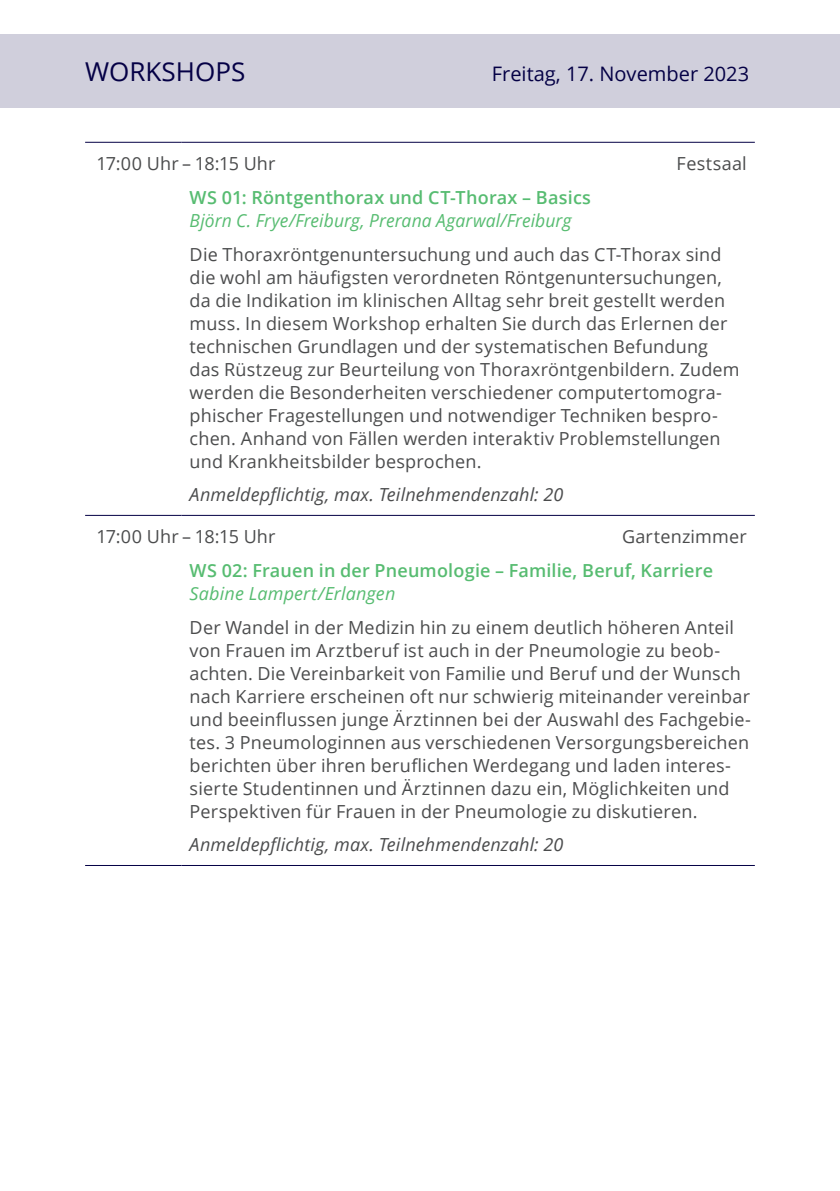
<style>
.page{position:relative;width:840px;height:1191px;background:#fff}
.page>*{position:absolute;margin:0;border:0;box-sizing:border-box;transform-origin:0 0}
.t1{font:26px "Open Sans";color:#040045}
.t2{font:20px "Open Sans";color:#040045}
.t3{font:18px/23px "Open Sans";letter-spacing:.01em;color:#4b4c4d}
.t4{font:600 18px "Open Sans";letter-spacing:.01em;color:#57bc71}
.t5{font:italic 18px "Open Sans";letter-spacing:.01em;color:#4b4c4d}
.t6{font:italic 18px "Open Sans";letter-spacing:.005em;color:#57bc71}
</style>
<div class="page">
<div style="left:0;top:34px;width:839px;height:74px;background:#d0cfdc"></div>
<hr style="left:85px;top:142px;width:96px;height:1px;background:#040045">
<hr style="left:181px;top:142px;width:239px;height:1px;background:#040045">
<hr style="left:420px;top:142px;width:334px;height:1px;background:#040045">
<hr style="left:420px;top:515px;width:334px;height:1px;background:#040045">
<hr style="left:85px;top:515px;width:96px;height:1px;background:#040045">
<hr style="left:181px;top:515px;width:239px;height:1px;background:#040045">
<hr style="left:85px;top:865px;width:96px;height:1px;background:#040045">
<hr style="left:181px;top:865px;width:239px;height:1px;background:#040045">
<hr style="left:420px;top:865px;width:334px;height:1px;background:#040045">
<h1 class="t1" style="left:85px;top:54px;width:162px">WORKSHOPS</h1>
<p class="t2" style="left:491px;top:60px;width:258px">Freitag, 17. November 2023</p>
<p class="t3" style="left:96px;top:152px;width:180px">17:00 Uhr – 18:15 Uhr</p>
<p class="t3" style="left:676px;top:152px;width:72px">Festsaal</p>
<p class="t4" style="left:189px;top:185px;width:402px">WS 01: Röntgenthorax und CT-Thorax – Basics</p>
<p class="t6" style="left:189px;top:208px;width:383px">Björn C. Frye/Freiburg, Prerana Agarwal/Freiburg</p>
<p class="t3" style="left:189px;top:242px;width:551px">Die Thoraxröntgenuntersuchung und auch das CT-Thorax sind die wohl am häufigsten verordneten Röntgenuntersuchungen, da die Indikation im klinischen Alltag sehr breit gestellt werden muss. In diesem Workshop erhalten Sie durch das Erlernen der technischen Grundlagen und der systematischen Befundung das Rüstzeug zur Beurteilung von Thoraxröntgenbildern. Zudem werden die Besonderheiten verschiedener computertomogra&shy;phischer Fragestellungen und notwendiger Techniken bespro&shy;chen. Anhand von Fällen werden interaktiv Problemstellungen und Krankheitsbilder besprochen.</p>
<p class="t5" style="left:189px;top:482px;width:375px">Anmeldepflichtig, max. Teilnehmendenzahl: 20</p>
<p class="t3" style="left:96px;top:525px;width:180px">17:00 Uhr – 18:15 Uhr</p>
<p class="t3" style="left:621px;top:525px;width:126px">Gartenzimmer</p>
<p class="t4" style="left:189px;top:558px;width:524px">WS 02: Frauen in der Pneumologie – Familie, Beruf, Karriere</p>
<p class="t6" style="left:189px;top:581px;width:207px">Sabine Lampert/Erlangen</p>
<p class="t3" style="left:189px;top:615px;width:562px">Der Wandel in der Medizin hin zu einem deutlich höheren Anteil von Frauen im Arztberuf ist auch in der Pneumologie zu beob&shy;achten. Die Vereinbarkeit von Familie und Beruf und der Wunsch nach Karriere erscheinen oft nur schwierig miteinander vereinbar und beeinflussen junge Ärztinnen bei der Auswahl des Fachgebie&shy;tes. 3 Pneumologinnen aus verschiedenen Versorgungsbereichen berichten über ihren beruflichen Werdegang und laden interes&shy;sierte Studentinnen und Ärztinnen dazu ein, Möglichkeiten und Perspektiven für Frauen in der Pneumologie zu diskutieren.</p>
<p class="t5" style="left:189px;top:832px;width:375px">Anmeldepflichtig, max. Teilnehmendenzahl: 20</p>
</div>
